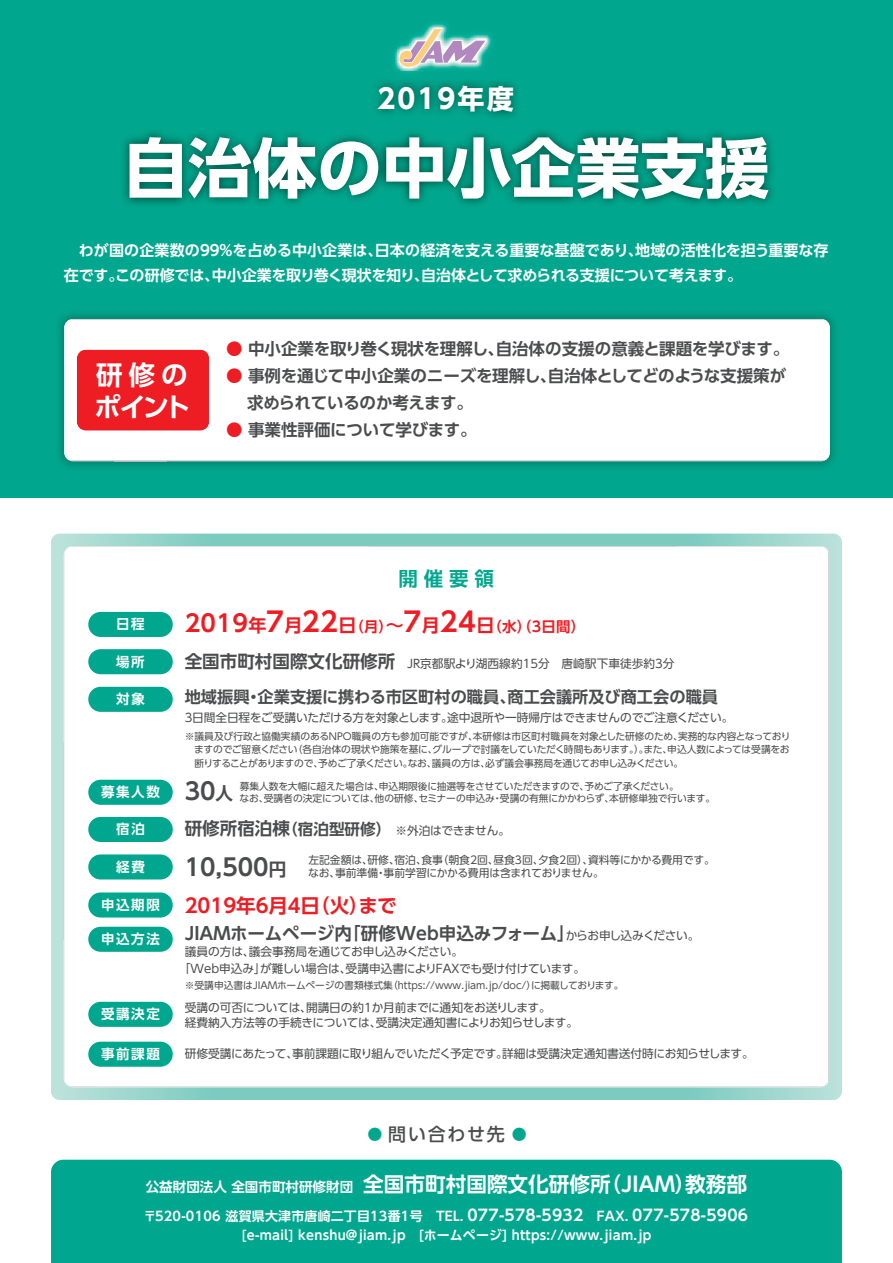
<style>
.page{position:relative;width:893px;height:1263px;background:#fff}
.page>*{position:absolute;margin:0;border:0;box-sizing:border-box;transform-origin:0 0}
.t1{font:700 64.5px "UD Shin Go Pro";color:#fff}
.t2{font:700 27px "UD Shin Go Pro";letter-spacing:.08em;color:#fff}
.t3{font:700 26.55px/32px "UD Shin Go Pro De";letter-spacing:-.05em;color:#fff}
.t4{font:700 23.4px "UD Shin Go Pro De";color:#4b4c4d}
.t5{font:700 20.7px "UD Shin Go Pro De";color:#fff}
.t6{font:700 19.5px "UD Shin Go Pro De";color:#ee1d23}
.t7{font:700 19.5px "UD Shin Go Pro De";color:#00a78e}
.t8{font:500 18px "UD Shin Go Pro";letter-spacing:.1em;color:#4b4c4d}
.t9{font:700 17.55px "UD Shin Go Pro De";color:#4b4c4d}
.t10{font:700 16.5px/27px "UD Shin Go Pro De";letter-spacing:-.01em;color:#4b4c4d}
.t11{font:700 16.2px "UD Shin Go Pro De";color:#4b4c4d}
.t12{font:700 15px/25.5px "UD Shin Go Pro De";letter-spacing:-.01em;color:#fff}
.t13{font:700 14.4px "UD Shin Go Pro De";color:#ee1d23}
.t14{font:700 13.5px "UD Shin Go Pro De";letter-spacing:.12em;color:#fff}
.t15{font:700 12.9px/19.2px "UD Shin Go Pro De";letter-spacing:.02em;color:#fff;text-align:center}
.t16{font:11.7px/16.5px "UD Shin Go Pro";letter-spacing:-.015em;color:#4b4c4d}
.t17{font:10.8px "UD Shin Go Pro";color:#4b4c4d}
.t18{font:10.8px "UD Shin Go Pro";letter-spacing:-.02em;color:#4b4c4d}
.t19{font:9.75px/13.5px "UD Shin Go Pro";letter-spacing:-.015em;color:#4b4c4d;text-align:justify}
.s1{color:#ee1d23}
.s2{font-size:23.4px}
.s3{font-size:18px}
.s4{font-size:27px}
.s5{font-family:"UD Shin Go Pro De";font-weight:700;font-size:17.55px}
.s6{font-family:"UD Shin Go Pro De";font-weight:700;font-size:15.6px}
.s7{font-size:17.55px}
.s8{font-family:"UD Shin Go Pro";font-weight:400;font-size:11.7px}
.s9{font-size:15px;color:#00a78e}
.s10{font-size:13.5px}
.s11{font-size:15.45px}
</style>
<div class="page">
<svg style="left:51px;top:534px;width:791px;height:566px;background:#9fd7ce"></svg>
<img style="left:64px;top:546px;width:765px;height:541px">
<div style="left:0;top:0;width:893px;height:497px;background:#00a78e"></div>
<div style="left:51px;top:1160px;width:791px;height:103px;background:#00a78e"></div>
<img style="left:394px;top:23px;width:98px;height:48px">
<img style="left:398px;top:27px;width:90px;height:42px">
<svg style="left:399px;top:29px;width:86px;height:39px"></svg>
<img style="left:377px;top:71px;width:140px;height:45px">
<div style="left:88px;top:612px;width:85px;height:25px;background:#00a78e;border-radius:12px"></div>
<div style="left:88px;top:649px;width:85px;height:25px;background:#00a78e;border-radius:12px"></div>
<div style="left:88px;top:687px;width:85px;height:25px;background:#00a78e;border-radius:12px"></div>
<div style="left:88px;top:780px;width:85px;height:25px;background:#00a78e;border-radius:12px"></div>
<div style="left:88px;top:892px;width:85px;height:25px;background:#00a78e;border-radius:12px"></div>
<div style="left:88px;top:854px;width:85px;height:25px;background:#00a78e;border-radius:12px"></div>
<div style="left:88px;top:817px;width:85px;height:25px;background:#00a78e;border-radius:12px"></div>
<div style="left:88px;top:927px;width:85px;height:25px;background:#00a78e;border-radius:12px"></div>
<div style="left:88px;top:1002px;width:85px;height:25px;background:#00a78e;border-radius:12px"></div>
<img style="left:59px;top:314px;width:775px;height:153px">
<div style="left:64px;top:319px;width:766px;height:47px;background:#fff"></div>
<img style="left:64px;top:366px;width:51px;height:95px">
<div style="left:166px;top:366px;width:664px;height:95px;background:#fff"></div>
<div style="left:115px;top:430px;width:51px;height:31px;background:#fff"></div>
<div style="left:77px;top:350px;width:132px;height:80px;background:#ee1d23"></div>
<div style="left:88px;top:1042px;width:85px;height:25px;background:#00a78e;border-radius:12px"></div>
<h2 class="t2" style="left:378px;top:76px;width:138px">2019年度</h2>
<h1 class="t1" style="left:123px;top:115px;width:647px">自治体の中小企業支援</h1>
<h3 class="t12" style="left:64px;top:237px;width:766px">　わが国の企業数の９９％を占める中小企業は、日本の経済を支える重要な基盤であり、地域の活性化を担う重要な存在です。この研修では、中小企業を取り巻く現状を知り、自治体として求められる支援について考えます。</h3>
<h3 class="t3" style="left:94px;top:358px;width:98px">研修のポイント</h3>
<h3 class="t10" style="left:226px;top:335px;width:565px"><span class="s1">●</span> 中小企業を取り巻く現状を理解し、自治体の支援の意義と課題を学びます。</h3>
<h3 class="t10" style="left:247px;top:362px;width:541px;text-indent:-21px"><span class="s1">●</span> 事例を通じて中小企業のニーズを理解し、自治体としてどのような支援策が求められているのか考えます。</h3>
<h3 class="t10" style="left:226px;top:416px;width:252px"><span class="s1">●</span> 事業性評価について学びます。</h3>
<h3 class="t7" style="left:398px;top:563px;width:97px">開催要領</h3>
<h3 class="t14" style="left:116px;top:613px;width:30px">日程</h3>
<h3 class="t14" style="left:116px;top:650px;width:30px">場所</h3>
<h3 class="t14" style="left:116px;top:688px;width:30px">対象</h3>
<h3 class="t13" style="left:185px;top:615px;width:402px"><span class="s2">2019</span><span class="s3">年</span><span class="s4">7</span><span class="s3">月</span><span class="s4">22</span><span class="s3">日</span>（月）<span class="s3">～</span><span class="s4">7</span><span class="s3">月</span><span class="s4">24</span><span class="s3">日</span>（水）（3日間）</h3>
<p class="t16" style="left:185px;top:654px;width:491px"><span class="s5">全国市町村国際文化研修所</span>　JR京都駅より湖西線約15分　唐崎駅下車徒歩約3分</p>
<h3 class="t11" style="left:185px;top:683px;width:535px">地域振興・企業支援に携わる市区町村の職員、商工会議所及び商工会の職員</h3>
<p class="t16" style="left:185px;top:709px;width:550px">3日間全日程をご受講いただける方を対象とします。途中退所や一時帰庁はできませんのでご注意ください。</p>
<p class="t19" style="left:194px;top:729px;width:598px;text-indent:-9px">※議員及び行政と協働実績のあるNPO職員の方も参加可能ですが、本研修は市区町村職員を対象とした研修のため、実務的な内容となっておりますのでご留意ください（各自治体の現状や施策を基に、グループで討議をしていただく時間もあります。）。また、申込人数によっては受講をお断りすることがありますので、予めご了承ください。なお、議員の方は、必ず議会事務局を通じてお申し込みください。</p>
<p class="t19" style="left:101px;top:780px;width:616px;line-height:12px;text-indent:139px">募集人数を大幅に超えた場合は、申込期限後に抽選等をさせていただきますので、予めご了承ください。<br><sup>募集人数</sup> <sup>30</sup><sup>人</sup> なお、受講者の決定については、他の研修、セミナーの申込み・受講の有無にかかわらず、本研修単独で行います。</p>
<h3 class="t14" style="left:116px;top:818px;width:30px">宿泊</h3>
<p class="t16" style="left:185px;top:822px;width:327px"><span class="s5">研修所宿泊棟</span><span class="s6">（宿泊型研修）</span>　※外泊はできません。</p>
<p class="t17" style="left:308px;top:851px;width:408px">左記金額は、研修、宿泊、食事（朝食2回、昼食3回、夕食2回）、資料等にかかる費用です。</p>
<h3 class="t14" style="left:116px;top:856px;width:30px">経費</h3>
<h3 class="t4" style="left:185px;top:848px;width:103px">10,500<span class="s7">円</span></h3>
<p class="t18" style="left:308px;top:864px;width:297px">なお、事前準備・事前学習にかかる費用は含まれておりません。</p>
<h3 class="t14" style="left:101px;top:894px;width:60px">申込期限</h3>
<h3 class="t6" style="left:185px;top:889px;width:213px">2019年6月4日（火）まで</h3>
<h3 class="t14" style="left:101px;top:928px;width:60px">申込方法</h3>
<h3 class="t9" style="left:185px;top:918px;width:516px">JIAMホームページ内「研修Web申込みフォーム」<span class="s8">からお申し込みください。</span></h3>
<p class="t16" style="left:179px;top:943px;width:408px;text-indent:6px">議員の方は、議会事務局を通じてお申し込みください。<br>「Web申込み」が難しい場合は、受講申込書によりFAXでも受け付けています。</p>
<p class="t19" style="left:185px;top:978px;width:440px">※受講申込書はJIAMホームページの書類様式集（https://www.jiam.jp/doc/）に掲載しております。</p>
<h3 class="t14" style="left:101px;top:1003px;width:60px">受講決定</h3>
<p class="t16" style="left:185px;top:999px;width:395px;line-height:15px">受講の可否については、開講日の約1か月前までに通知をお送りします。<br>経費納入方法等の手続きについては、受講決定通知書によりお知らせします。</p>
<h3 class="t14" style="left:101px;top:1043px;width:60px">事前課題</h3>
<p class="t16" style="left:185px;top:1045px;width:570px">研修受講にあたって、事前課題に取り組んでいただく予定です。詳細は受講決定通知書送付時にお知らせします。</p>
<h3 class="t8" style="left:367px;top:1119px;width:161px"><span class="s9">●</span> 問い合わせ先 <span class="s9">●</span></h3>
<h3 class="t5" style="left:146px;top:1167px;width:603px"><span class="s10">公益財団法人 全国市町村研修財団</span> 全国市町村国際文化研修所（JIAM）教務部</h3>
<h3 class="t15" style="left:143px;top:1206px;width:606px">〒520-0106 滋賀県大津市唐崎二丁目13番1号　TEL. <span class="s11">077-578-5932</span>　FAX. <span class="s11">077-578-5906 </span>[e-mail] kenshu@jiam.jp　[ホームページ] https://www.jiam.jp</h3>
</div>
